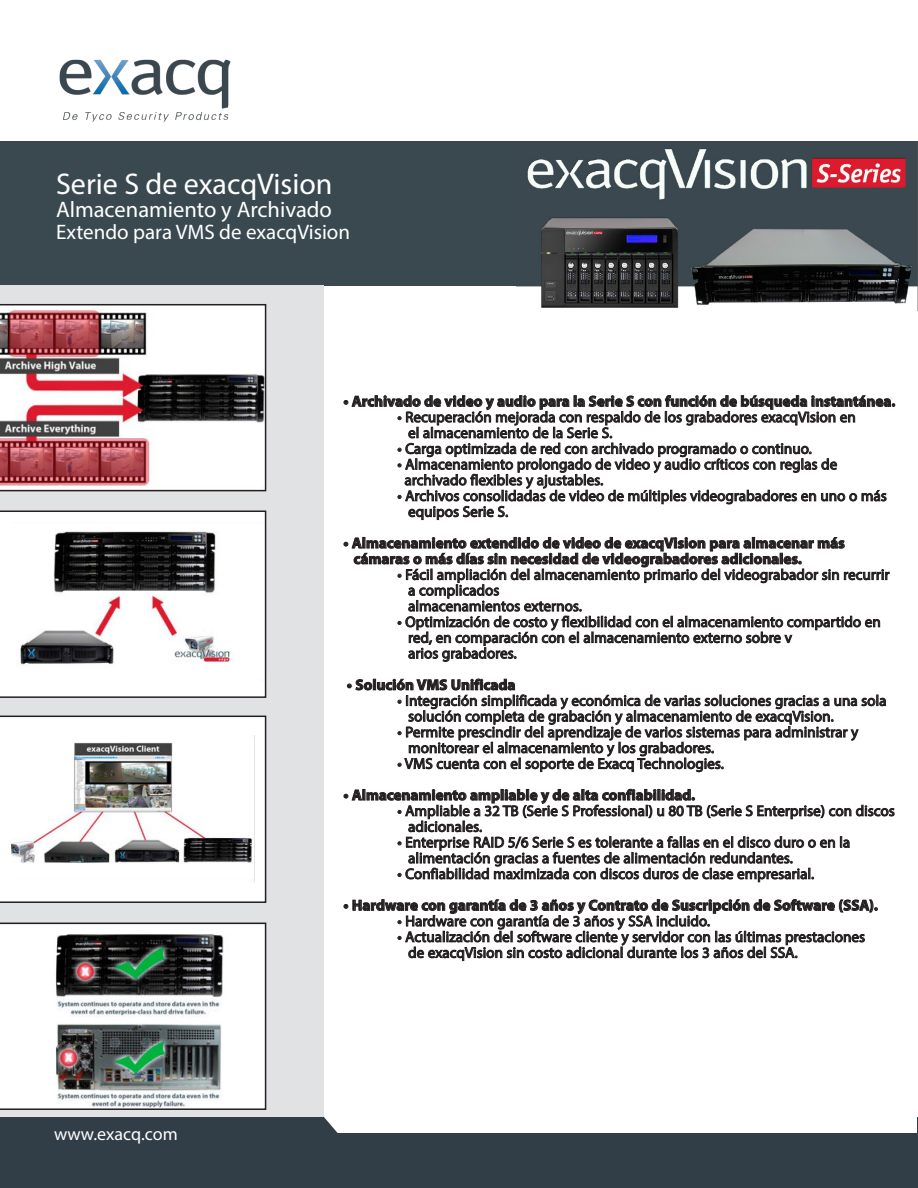
<style>
.page{position:relative;width:918px;height:1188px;background:#fff}
.page>*{position:absolute;margin:0;border:0;box-sizing:border-box;transform-origin:0 0}
.Product_Sub_or_Model{font:30px "Myriad Pro";color:#fff}
.Product_Sub_or_Model-2{font:22.5px "Myriad Pro";color:#fff}
.Product_Sub_or_Model-3{font:21px "Myriad Pro";color:#fff}
.Web_Address{font:18px "Myriad Pro";color:#fff}
.Body{font:15px "Myriad Pro";letter-spacing:.005em;color:#231f20}
.Body-2{font:700 15px "Myriad Pro";letter-spacing:.005em;color:#231f20}
</style>
<div class="page">
<div style="left:0;top:141px;width:918px;height:144px;background:#3a4950"></div>
<div style="left:0;top:285px;width:323px;height:846px;background:#e1e2e4"></div>
<div style="left:0;top:1117px;width:918px;height:71px;background:#313e48"></div>
<div style="left:325px;top:1089px;width:592px;height:44px;background:#fff"></div>
<svg style="left:324px;top:1117px;width:14px;height:16px"></svg>
<svg style="left:344px;top:395px;width:551px;height:125px"></svg>
<svg style="left:344px;top:537px;width:546px;height:125px"></svg>
<svg style="left:347px;top:678px;width:539px;height:94px"></svg>
<svg style="left:344px;top:789px;width:551px;height:94px"></svg>
<svg style="left:344px;top:899px;width:533px;height:62px"></svg>
<img style="left:516px;top:141px;width:402px;height:170px">
<svg style="left:0;top:304px;width:267px;height:188px;background:#ba9a9d"></svg>
<svg style="left:0;top:510px;width:267px;height:188px;background:#c5c3c4"></svg>
<svg style="left:0;top:715px;width:267px;height:188px;background:#d9d8d8"></svg>
<svg style="left:0;top:922px;width:267px;height:188px;background:#a8acaa"></svg>
<img style="left:59px;top:59px;width:172px;height:63px">
<p class="Product_Sub_or_Model" style="left:56px;top:166px;width:278px">Serie S de exacqVision</p>
<p class="Product_Sub_or_Model-2" style="left:56px;top:195px;width:277px">Almacenamiento y Archivado</p>
<p class="Product_Sub_or_Model-3" style="left:56px;top:219px;width:296px">Extendo para VMS de exacqVision</p>
<p class="Web_Address" style="left:54px;top:1123px;width:125px">www.exacq.com</p>
<p class="Body-2" style="left:343px;top:392px;width:553px">• Archivado de video y audio para la Serie S con función de búsqueda instantánea.</p>
<p class="Body" style="left:397px;top:408px;width:460px">• Recuperación mejorada con respaldo de los grabadores exacqVision en</p>
<p class="Body" style="left:408px;top:424px;width:206px">el almacenamiento de la Serie S.</p>
<p class="Body" style="left:397px;top:439px;width:416px">• Carga optimizada de red con archivado programado o continuo.</p>
<p class="Body" style="left:397px;top:455px;width:441px">• Almacenamiento prolongado de video y audio críticos con reglas de</p>
<p class="Body" style="left:405px;top:471px;width:200px">archivado flexibles y ajustables.</p>
<p class="Body" style="left:397px;top:487px;width:491px">• Archivos consolidadas de video de múltiples videograbadores en uno o más</p>
<p class="Body" style="left:408px;top:502px;width:102px">equipos Serie S.</p>
<p class="Body-2" style="left:343px;top:533px;width:503px">• Almacenamiento extendido de video de exacqVision para almacenar más</p>
<p class="Body-2" style="left:354px;top:549px;width:450px">cámaras o más días sin necesidad de videograbadores adicionales.</p>
<p class="Body" style="left:397px;top:565px;width:493px">• Fácil ampliación del almacenamiento primario del videograbador sin recurrir</p>
<p class="Body" style="left:408px;top:581px;width:93px">a complicados</p>
<p class="Body" style="left:408px;top:597px;width:175px">almacenamientos externos.</p>
<p class="Body" style="left:397px;top:613px;width:485px">• Optimización de costo y flexibilidad con el almacenamiento compartido en</p>
<p class="Body" style="left:408px;top:628px;width:385px">red, en comparación con el almacenamiento externo sobre v</p>
<p class="Body" style="left:408px;top:644px;width:110px">arios grabadores.</p>
<p class="Body-2" style="left:347px;top:675px;width:170px">• Solución VMS Unificada</p>
<p class="Body" style="left:397px;top:691px;width:491px">• Integración simplificada y económica de varias soluciones gracias a una sola</p>
<p class="Body" style="left:408px;top:707px;width:427px">solución completa de grabación y almacenamiento de exacqVision.</p>
<p class="Body" style="left:397px;top:723px;width:462px">• Permite prescindir del aprendizaje de varios sistemas para administrar y</p>
<p class="Body" style="left:408px;top:739px;width:307px">monitorear el almacenamiento y los grabadores.</p>
<p class="Body" style="left:397px;top:754px;width:328px">• VMS cuenta con el soporte de Exacq Technologies.</p>
<p class="Body-2" style="left:343px;top:785px;width:353px">• Almacenamiento ampliable y de alta confiabilidad.</p>
<p class="Body" style="left:397px;top:802px;width:499px">• Ampliable a 32 TB (Serie S Professional) u 80 TB (Serie S Enterprise) con discos</p>
<p class="Body" style="left:408px;top:817px;width:75px">adicionales.</p>
<p class="Body" style="left:397px;top:833px;width:454px">• Enterprise RAID 5/6 Serie S es tolerante a fallas en el disco duro o en la</p>
<p class="Body" style="left:408px;top:849px;width:386px">alimentación gracias a fuentes de alimentación redundantes.</p>
<p class="Body" style="left:397px;top:865px;width:418px">• Confiabilidad maximizada con discos duros de clase empresarial.</p>
<p class="Body-2" style="left:343px;top:896px;width:536px">• Hardware con garantía de 3 años y Contrato de Suscripción de Software (SSA).</p>
<p class="Body" style="left:397px;top:912px;width:314px">• Hardware con garantía de 3 años y SSA incluido.</p>
<p class="Body" style="left:397px;top:928px;width:469px">• Actualización del software cliente y servidor con las últimas prestaciones</p>
<p class="Body" style="left:408px;top:943px;width:391px">de exacqVision sin costo adicional durante los 3 años del SSA.</p>
</div>
